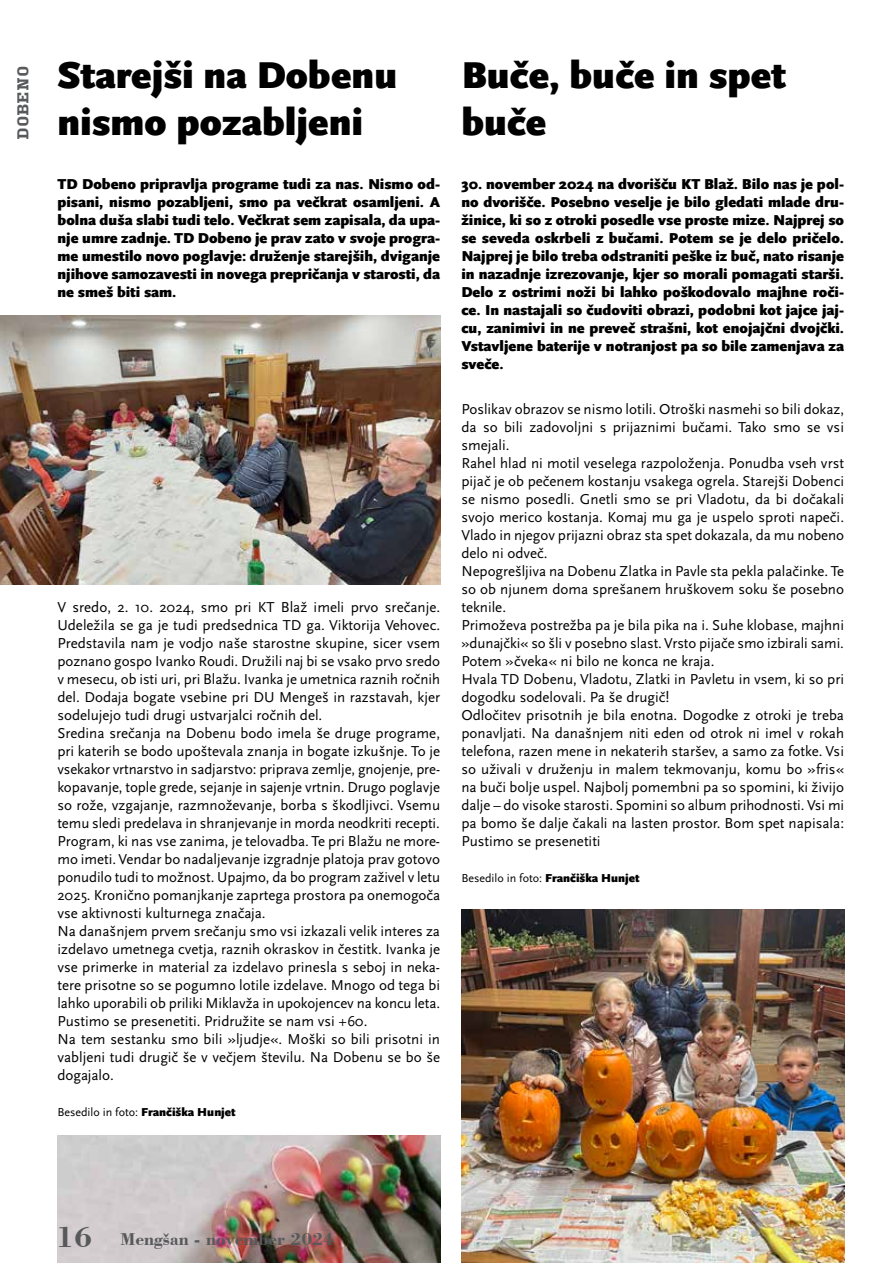
<style>
.page{position:relative;width:893px;height:1263px;background:#fff}
.page>*{position:absolute;margin:0;border:0;box-sizing:border-box;transform-origin:0 0}
.t1{font:900 39px/46.8px "Scala Sans Pro";color:#000}
.t2{font:700 18px "Bodoni BT";color:#58595b}
.t3{font:15px/18px "Scala Sans Pro";color:#000}
.t4{font:900 15px/18px "Scala Sans Pro";color:#000;text-align:justify}
.t5{font:900 15px "Input Serif Narrow";letter-spacing:-.02em;color:#58595b}
.t6{font:12px "Scala Sans Pro";color:#000}
.s1{font-weight:900}
.s2{font-size:30px}
</style>
<div class="page">
<img style="left:0;top:315px;width:440px;height:269px">
<img style="left:57px;top:1136px;width:383px;height:127px">
<img style="left:462px;top:910px;width:382px;height:353px">
<p class="t5" style="left:10px;top:140px;width:75px;rotate:-90deg">DOBENO</p>
<h1 class="t1" style="left:58px;top:53px;width:341px">Starejši na Dobenu nismo pozabljeni</h1>
<p class="t4" style="left:58px;top:175px;width:384px">TD Dobeno pripravlja programe tudi za nas. Nismo od&shy;pisani, nismo pozabljeni, smo pa večkrat osamljeni. A bolna duša slabi tudi telo. Večkrat sem zapisala, da upa&shy;nje umre zadnje. TD Dobeno je prav zato v svoje progra&shy;me umestilo novo poglavje: druženje starejših, dviganje njihove samozavesti in novega prepričanja v starosti, da ne smeš biti sam.</p>
<p class="t3" style="left:57px;top:598px;width:384px">V sredo, 2. 10. 2024, smo pri KT Blaž imeli prvo srečanje.<br>Udeležila se ga je tudi predsednica TD ga. Viktorija Vehovec.<br>Predstavila nam je vodjo naše starostne skupine, sicer vsem poznano gospo Ivanko Roudi. Družili naj bi se vsako prvo sredo v mesecu, ob isti uri, pri Blažu. Ivanka je umetnica raznih ročnih del. Dodaja bogate vsebine pri DU Mengeš in razstavah, kjer sodelujejo tudi drugi ustvarjalci ročnih del.<br>Sredina srečanja na Dobenu bodo imela še druge programe, pri katerih se bodo upoštevala znanja in bogate izkušnje. To je vsekakor vrtnarstvo in sadjarstvo: priprava zemlje, gnojenje, pre&shy;kopavanje, tople grede, sejanje in sajenje vrtnin. Drugo poglavje so rože, vzgajanje, razmnoževanje, borba s škodljivci. Vsemu temu sledi predelava in shranjevanje in morda neodkriti recepti.<br>Program, ki nas vse zanima, je telovadba. Te pri Blažu ne more&shy;mo imeti. Vendar bo nadaljevanje izgradnje platoja prav gotovo ponudilo tudi to možnost. Upajmo, da bo program zaživel v letu 2025. Kronično pomanjkanje zaprtega prostora pa onemogoča vse aktivnosti kulturnega značaja.<br>Na današnjem prvem srečanju smo vsi izkazali velik interes za izdelavo umetnega cvetja, raznih okraskov in čestitk. Ivanka je vse primerke in material za izdelavo prinesla s seboj in neka&shy;tere prisotne so se pogumno lotile izdelave. Mnogo od tega bi lahko uporabili ob priliki Miklavža in upokojencev na koncu leta.<br>Pustimo se presenetiti. Pridružite se nam vsi +60.<br>Na tem sestanku smo bili »ljudje«. Moški so bili prisotni in vabljeni tudi drugič še v večjem številu. Na Dobenu se bo še dogajalo.</p>
<p class="t6" style="left:57px;top:1105px;width:180px">Besedilo in foto: <span class="s1">Frančiška Hunjet</span></p>
<h1 class="t1" style="left:461px;top:53px;width:326px">Buče, buče in spet buče</h1>
<p class="t4" style="left:461px;top:175px;width:384px">30. november 2024 na dvorišču KT Blaž. Bilo nas je pol&shy;no dvorišče. Posebno veselje je bilo gledati mlade dru&shy;žinice, ki so z otroki posedle vse proste mize. Najprej so se seveda oskrbeli z bučami. Potem se je delo pričelo.<br>Najprej je bilo treba odstraniti peške iz buč, nato risanje in nazadnje izrezovanje, kjer so morali pomagati starši.<br>Delo z ostrimi noži bi lahko poškodovalo majhne roči&shy;ce. In nastajali so čudoviti obrazi, podobni kot jajce jaj&shy;cu, zanimivi in ne preveč strašni, kot enojajčni dvojčki.<br>Vstavljene baterije v notranjost pa so bile zamenjava za sveče.</p>
<p class="t3" style="left:461px;top:400px;width:384px">Poslikav obrazov se nismo lotili. Otroški nasmehi so bili dokaz, da so bili zadovoljni s prijaznimi bučami. Tako smo se vsi smejali.<br>Rahel hlad ni motil veselega razpoloženja. Ponudba vseh vrst pijač je ob pečenem kostanju vsakega ogrela. Starejši Dobenci se nismo posedli. Gnetli smo se pri Vladotu, da bi dočakali svojo merico kostanja. Komaj mu ga je uspelo sproti napeči.<br>Vlado in njegov prijazni obraz sta spet dokazala, da mu nobeno delo ni odveč.<br>Nepogrešljiva na Dobenu Zlatka in Pavle sta pekla palačinke. Te so ob njunem doma sprešanem hruškovem soku še posebno teknile.<br>Primoževa postrežba pa je bila pika na i. Suhe klobase, majhni »dunajčki« so šli v posebno slast. Vrsto pijače smo izbirali sami.<br>Potem »čveka« ni bilo ne konca ne kraja.<br>Hvala TD Dobenu, Vladotu, Zlatki in Pavletu in vsem, ki so pri dogodku sodelovali. Pa še drugič!<br>Odločitev prisotnih je bila enotna. Dogodke z otroki je treba ponavljati. Na današnjem niti eden od otrok ni imel v rokah telefona, razen mene in nekaterih staršev, a samo za fotke. Vsi so uživali v druženju in malem tekmovanju, komu bo »fris« na buči bolje uspel. Najbolj pomembni pa so spomini, ki živijo dalje – do visoke starosti. Spomini so album prihodnosti. Vsi mi pa bomo še dalje čakali na lasten prostor. Bom spet napisala:<br>Pustimo se presenetiti</p>
<p class="t6" style="left:461px;top:871px;width:180px">Besedilo in foto: <span class="s1">Frančiška Hunjet</span></p>
<p class="t2" style="left:56px;top:1228px;width:280px"><span class="s2">16</span> Mengšan - november 2024</p>
</div>
